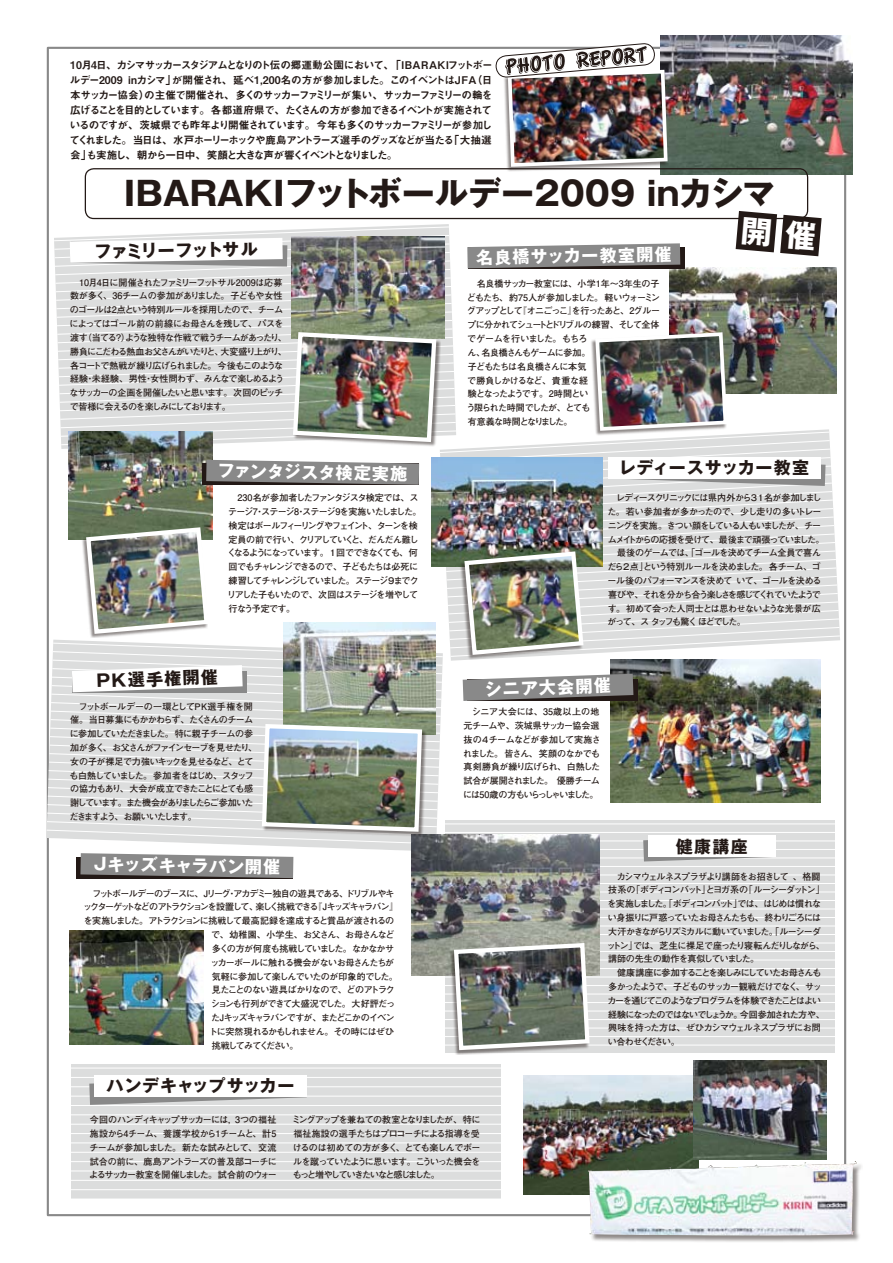
<style>
.page{position:relative;width:893px;height:1263px;background:#fff}
.page>*{position:absolute;margin:0;border:0;box-sizing:border-box;transform-origin:0 0}
.t1{font:700 33.15px "Gothic MB101 Pro";color:#231916}
.t2{font:700 16.95px "Gothic MB101 Pro";color:#fff}
.t3{font:700 16.95px "Gothic MB101 Pro";letter-spacing:.045em;color:#231916}
.t4{font:700 16.95px "Gothic MB101 Pro";letter-spacing:.015em;color:#231916}
.t5{font:10.65px/14.9px "Midashi Go Pro MB31";letter-spacing:-.125em;color:#231916;text-align:justify}
.t6{font:700 9px/13.8px "Futo Go B101 Pro";letter-spacing:-.095em;color:#231916}
.t7{font:700 9px/13.8px "Futo Go B101 Pro";letter-spacing:-.065em;color:#231916}
.t8{font:700 9px "Futo Go B101 Pro";letter-spacing:-.17em;color:#231916}
.t9{font:700 9px "Futo Go B101 Pro";letter-spacing:-.115em;color:#231916}
.t10{font:700 9px "Futo Go B101 Pro";letter-spacing:-.06em;color:#231916}
.t11{font:700 9px "Futo Go B101 Pro";letter-spacing:-.05em;color:#231916}
.t12{font:700 9px "Futo Go B101 Pro";letter-spacing:-.07em;color:#231916}
.t13{font:700 9px "Futo Go B101 Pro";letter-spacing:-.055em;color:#231916}
.t14{font:700 9px "Futo Go B101 Pro";letter-spacing:-.175em;color:#231916}
</style>
<div class="page">
<div style="left:445px;top:821px;width:390px;height:232px;background:#dcdddd"></div>
<hr style="left:445px;top:883px;width:390px;height:1px;background:#fff">
<hr style="left:445px;top:891px;width:390px;height:1px;background:#fff">
<hr style="left:445px;top:900px;width:390px;height:1px;background:#fff">
<hr style="left:445px;top:908px;width:390px;height:1px;background:#fff">
<hr style="left:445px;top:917px;width:390px;height:1px;background:#fff">
<hr style="left:445px;top:925px;width:390px;height:1px;background:#fff">
<hr style="left:445px;top:934px;width:390px;height:1px;background:#fff">
<hr style="left:445px;top:942px;width:390px;height:1px;background:#fff">
<hr style="left:445px;top:951px;width:390px;height:1px;background:#fff">
<hr style="left:445px;top:959px;width:390px;height:1px;background:#fff">
<hr style="left:445px;top:968px;width:390px;height:1px;background:#fff">
<hr style="left:445px;top:976px;width:390px;height:1px;background:#fff">
<hr style="left:445px;top:985px;width:390px;height:1px;background:#fff">
<hr style="left:445px;top:993px;width:390px;height:1px;background:#fff">
<hr style="left:445px;top:1002px;width:390px;height:1px;background:#fff">
<hr style="left:445px;top:1010px;width:390px;height:1px;background:#fff">
<hr style="left:445px;top:1019px;width:390px;height:1px;background:#fff">
<hr style="left:445px;top:1028px;width:390px;height:1px;background:#fff">
<hr style="left:445px;top:1036px;width:390px;height:1px;background:#fff">
<hr style="left:445px;top:1045px;width:390px;height:1px;background:#fff">
<div style="left:71px;top:1064px;width:430px;height:135px;background:#dcdddd"></div>
<hr style="left:71px;top:1067px;width:430px;height:1px;background:#fff">
<hr style="left:71px;top:1077px;width:430px;height:1px;background:#fff">
<hr style="left:71px;top:1086px;width:430px;height:1px;background:#fff">
<hr style="left:71px;top:1096px;width:430px;height:1px;background:#fff">
<hr style="left:71px;top:1105px;width:430px;height:1px;background:#fff">
<hr style="left:71px;top:1114px;width:430px;height:1px;background:#fff">
<hr style="left:71px;top:1124px;width:430px;height:1px;background:#fff">
<hr style="left:71px;top:1133px;width:430px;height:1px;background:#fff">
<hr style="left:71px;top:1142px;width:430px;height:1px;background:#fff">
<hr style="left:71px;top:1152px;width:430px;height:1px;background:#fff">
<hr style="left:71px;top:1161px;width:430px;height:1px;background:#fff">
<hr style="left:71px;top:1170px;width:430px;height:1px;background:#fff">
<hr style="left:71px;top:1180px;width:430px;height:1px;background:#fff">
<hr style="left:71px;top:1189px;width:430px;height:1px;background:#fff">
<hr style="left:71px;top:1198px;width:430px;height:1px;background:#fff">
<img style="left:69px;top:930px;width:134px;height:115px">
<img style="left:412px;top:878px;width:188px;height:98px">
<div style="left:449px;top:943px;width:140px;height:112px;background:#231916;opacity:.5"></div>
<img style="left:452px;top:941px;width:140px;height:111px">
<svg style="left:89px;top:1083px;width:218px;height:22px"></svg>
<div style="left:94px;top:1075px;width:213px;height:21px;background:#fff"></div>
<img style="left:660px;top:35px;width:192px;height:140px">
<div style="left:85px;top:168px;width:723px;height:51px;border:1px solid #231916;border-radius:9px"></div>
<div style="left:503px;top:70px;width:164px;height:102px;background:#231916;opacity:.5"></div>
<img style="left:495px;top:35px;width:174px;height:134px">
<img style="left:523px;top:1076px;width:175px;height:118px">
<img style="left:693px;top:1060px;width:134px;height:99px">
<div style="left:587px;top:1161px;width:276px;height:82px;background:#231916;opacity:.5"></div>
<img style="left:587px;top:1161px;width:269px;height:74px">
<img style="left:46px;top:211px;width:794px;height:667px">
<p class="t5" style="left:69px;top:57px;width:425px">10月4日、カシマサッカースタジアムとなりのト伝の郷運動公園において、「IBARAKIフットボールデー2009 inカシマ」が開催され、延べ1,200名の方が参加しました。このイベントはJFA（日本サッカー協会）の主催で開催され、多くのサッカーファミリーが集い、サッカーファミリーの輪を広げることを目的としています。各都道府県で、たくさんの方が参加できるイベントが実施されているのですが、茨城県でも昨年より開催されています。今年も多くのサッカーファミリーが参加してくれました。当日は、水戸ホーリーホックや鹿島アントラーズ選手のグッズなどが当たる「大抽選会」も実施し、朝から一日中、笑顔と大きな声が響くイベントとなりました。</p>
<h1 class="t1" style="left:123px;top:166px;width:653px">IBARAKIフットボールデー2009 inカシマ</h1>
<h2 class="t3" style="left:94px;top:238px;width:165px;rotate:-1deg">ファミリーフットサル</h2>
<h2 class="t2" style="left:476px;top:243px;width:197px;rotate:-1deg">名良橋サッカー教室開催</h2>
<p class="t6" style="left:70px;top:274px;width:219px">　10月4日に開催されたファミリーフットサル2009は応募数が多く、36チームの参加がありました。子どもや女性のゴールは2点という特別ルールを採用したので、チームによってはゴール前の前線にお母さんを残して、パスを渡す（当てる?）ような独特な作戦で戦うチームがあったり、勝負にこだわる熱血お父さんがいたりと、大変盛り上がり、各コートで熱戦が繰り広げられました。今後もこのような経験・未経験、男性・女性問わず、みんなで楽しめるようなサッカーの企画を開催したいと思います。次回のピッチで皆様に会えるのを楽しみにしております。</p>
<h2 class="t2" style="left:218px;top:457px;width:191px;rotate:1deg">ファンタジスタ検定実施</h2>
<p class="t6" style="left:227px;top:490px;width:196px">　230名が参加者したファンタジスタ検定では、ステージ7・ステージ8・ステージ9を実施いたしました。検定はボールフィーリングやフェイント、ターンを検定員の前で行い、クリアしていくと、だんだん難しくなるようになっています。１回でできなくても、何回でもチャレンジできるので、子どもたちは必死に練習してチャレンジしていました。ステージ９までクリアした子もいたので、次回はステージを増やして行なう予定です。</p>
<h2 class="t3" style="left:96px;top:667px;width:123px;rotate:-2deg">PK選手権開催</h2>
<p class="t6" style="left:69px;top:698px;width:189px;text-indent:9px">フットボールデーの一環としてPK選手権を開催。当日募集にもかかわらず、たくさんのチームに参加していただきました。特に親子チームの参加が多く、お父さんがファインセーブを見せたり、女の子が裸足で力強いキックを見せるなど、とても白熱していました。参加者をはじめ、スタッフの協力もあり、大会が成立できたことにとても感謝しています。また機会がありましたらご参加いただきますよう、お願いいたします。</p>
<h2 class="t2" style="left:92px;top:850px;width:190px;rotate:1deg">Ｊキッズキャラバン開催</h2>
<p class="t6" style="left:84px;top:885px;width:312px">　フットボールデーのブースに、Jリーグ・アカデミー独自の遊具である、ドリブルやキ</p>
<p class="t8" style="left:83px;top:900px;width:317px">ックターゲットなどのアトラクションを設置して、楽しく挑戦できる『Jキッズキャラバン』</p>
<p class="t9" style="left:84px;top:914px;width:312px">を実施しました。アトラクションに挑戦して最高記録を達成すると賞品が渡されるの</p>
<p class="t13" style="left:211px;top:927px;width:185px">で、幼稚園、小学生、お父さん、お母さんなど</p>
<p class="t6" style="left:212px;top:940px;width:184px">多くの方が何度も挑戦していました。なかなかサ</p>
<p class="t6" style="left:210px;top:954px;width:185px">ッカーボールに触れる機会がないお母さんたちが</p>
<p class="t10" style="left:212px;top:969px;width:188px">気軽に参加して楽しんでいたのが印象的でした。</p>
<p class="t11" style="left:212px;top:983px;width:185px">見たことのない遊具ばかりなので、どのアトラク</p>
<p class="t12" style="left:211px;top:996px;width:185px">ションも行列ができて大盛況でした。大好評だっ</p>
<p class="t6" style="left:211px;top:1009px;width:185px">たJキッズキャラバンですが、またどこかのイベン</p>
<p class="t6" style="left:209px;top:1023px;width:186px">トに突然現れるかもしれません。その時にはぜひ</p>
<p class="t14" style="left:212px;top:1038px;width:88px">挑戦してみてください。</p>
<h2 class="t4" style="left:107px;top:1072px;width:189px">ハンデキャップサッカー</h2>
<p class="t6" style="left:466px;top:275px;width:195px">　名良橋サッカー教室には、小学1年〜3年生の子どもたち、約75人が参加しました。軽いウォーミングアップとして『オニごっこ』を行ったあと、2グループに分かれてシュートとドリブルの練習、そして全体でゲームを行いました。もちろ<br>ん、名良橋さんもゲームに参加。<br>子どもたちは名良橋さんに本気<br>で勝負しかけるなど、貴重な経<br>験となったようです。 2時間とい<br>う限られた時間でしたが、とても<br>有意義な時間となりました。</p>
<h2 class="t3" style="left:619px;top:454px;width:192px">レディースサッカー教室</h2>
<p class="t6" style="left:607px;top:490px;width:219px">　レディースクリニックには県内外から３１名が参加しました。若い参加者が多かったので、少し走りの多いトレーニングを実施。きつい顔をしている人もいましたが、チームメイトからの応援を受けて、最後まで頑張っていました。　最後のゲームでは、「ゴールを決めてチーム全員で喜んだら２点」という特別ルールを決めました。各チーム、ゴール後のパフォーマンスを決めて いて、ゴールを決める喜びや、それを分かち合う楽しさを感じてくれていたようです。初めて会った人同士とは思わせないような光景が広がって、ス タッフも驚く ほどでした。</p>
<h2 class="t2" style="left:484px;top:675px;width:128px;rotate:-2deg">シニア大会開催</h2>
<p class="t7" style="left:463px;top:704px;width:139px">　シニア大会には、35歳以上の地元チームや、茨城県サッカー協会選抜の４チームなどが参加して実施されました。皆さん、笑顔のなかでも真剣勝負が繰り広げられ、白熱した試合が展開されました。 優勝チームには50歳の方もいらっしゃいました。</p>
<h2 class="t3" style="left:676px;top:832px;width:73px">健康講座</h2>
<p class="t6" style="left:607px;top:868px;width:220px">　カシマウェルネスプラザより講師をお招きして 、格闘技系の「ボディコンバット」とヨガ系の「ルーシーダットン」を実施しました。「ボディコンバット」では、はじめは慣れない身振りに戸惑っていたお母さんたちも、終わりごろには大汗かきながらリズミカルに動いていました。「ルーシーダットン」では、芝生に裸足で座ったり寝転んだりしながら、講師の先生の動作を真似していました。<br>　健康講座に参加することを楽しみにしていたお母さんも多かったようで、子どものサッカー観戦だけでなく、サッカーを通じてこのようなプログラムを体験できたことはよい経験になったのではないでしょうか。今回参加された方や、興味を持った方は、ぜひカシマウェルネスプラザにお問い合わせください。</p>
<p class="t6" style="left:89px;top:1112px;width:189px;text-align:justify">今回のハンディキャップサッカーには，3つの福祉施設から4チーム、養護学校から1チームと、計5チームが参加しました。新たな試みとして、交流試合の前に、鹿島アントラーズの普及部コーチによるサッカー教室を開催しました。試合前のウォー</p>
<p class="t6" style="left:292px;top:1112px;width:190px;text-align:justify">ミングアップを兼ねての教室となりましたが、特に福祉施設の選手たちはプロコーチによる指導を受けるのは初めての方が多く、とても楽しんでボールを蹴っていたように思います。こういった機会をもっと増やしていきたいなと感じました。</p>
</div>
